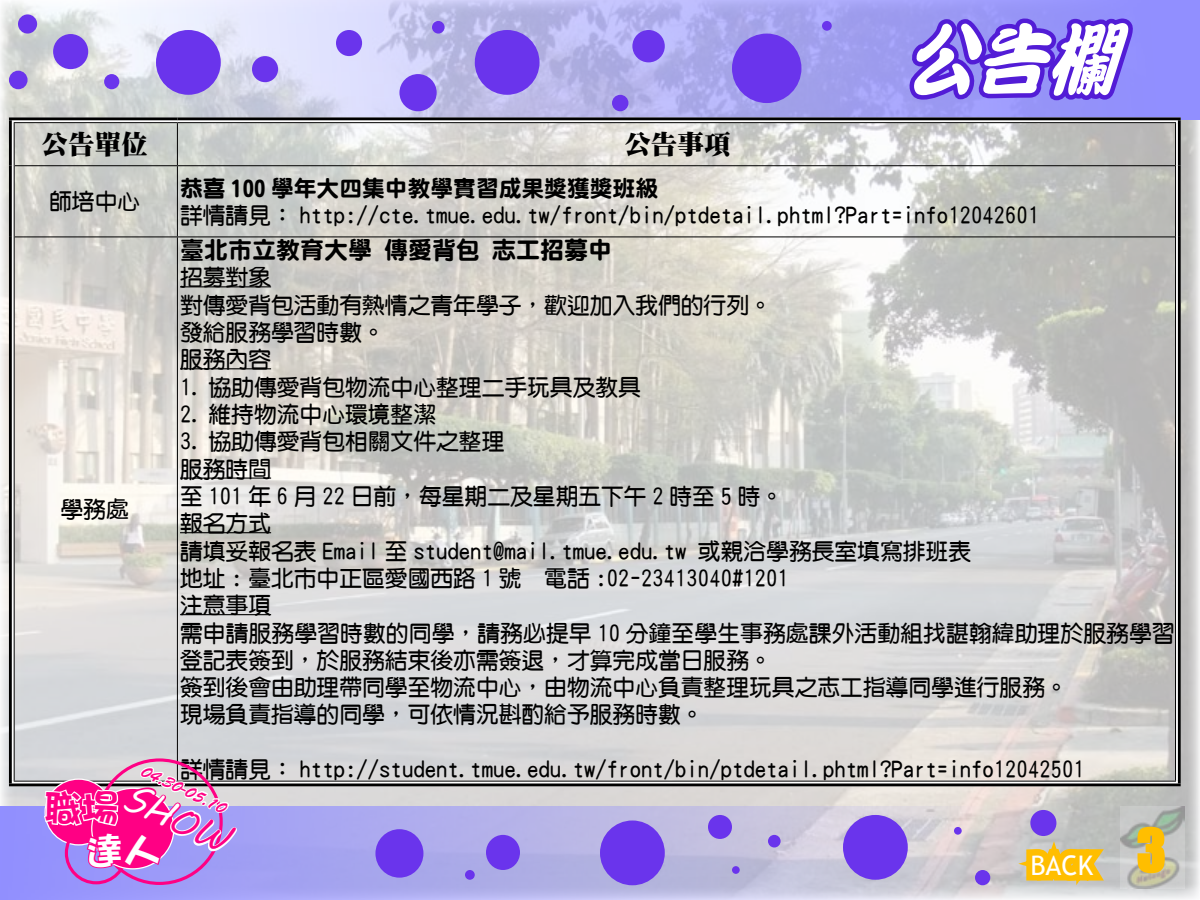
<style>
.page{position:relative;width:1200px;height:900px;background:#fff}
.page>*{position:absolute;margin:0;border:0;box-sizing:border-box;transform-origin:0 0}
.t1{font:italic 80.1px "DF Kan Ting Liu W9 WIN BF";color:#fff;scale:.88 1}
.t2{font:37.65px "MV Boli";color:#fff}
.t3{font:37.65px "DF Hai Bao W9 HKP BF";color:#ff0084}
.t4{font:37.65px "DF Hai Bao W9 HKP BF";color:#fff}
.t5{font:27px "Trebuchet MS";color:#fff}
.t6{font:26.55px "DF Ming W12 WIN BF";color:#000}
.t7{font:24px "DFN Yuan W9 WIN BF";color:#000}
.t8{font:22.8px/27.3px "DF Yuan W7 WIN BF";color:#000}
.t9{font:22.8px "DFN Yuan W9 WIN BF";color:#000}
.t10{font:16.95px "Brush Script Std";color:#ff0084}
.s1{color:#ff0084}
.s2{font-family:"Impact";font-size:54px;color:#ffbe00}
</style>
<div class="page">
<img style="left:0;top:119px;width:1200px;height:688px">
<svg style="left:0;top:0;width:1200px;height:119px;background:#c1c1ee"></svg>
<svg style="left:902px;top:1px;width:238px;height:141px;background:#816ae2"></svg>
<svg style="left:0;top:807px;width:1200px;height:93px;background:#b8b5e6"></svg>
<img style="left:1120px;top:807px;width:65px;height:81px">
<svg style="left:1136px;top:826px;width:30px;height:49px"></svg>
<svg style="left:988px;top:822px;width:127px;height:78px;background:#d9c99c"></svg>
<div style="left:486px;top:835px;width:34px;height:35px;background:#6a34ec;border-radius:50%"></div>
<div style="left:600px;top:821px;width:65px;height:64px;background:#6a34ec;border-radius:50%"></div>
<div style="left:768px;top:835px;width:13px;height:13px;background:#6a34ec;border-radius:50%"></div>
<div style="left:708px;top:815px;width:24px;height:24px;background:#6a34ec;border-radius:50%"></div>
<div style="left:732px;top:866px;width:8px;height:8px;background:#6a34ec;border-radius:50%"></div>
<div style="left:843px;top:815px;width:65px;height:65px;background:#6a34ec;border-radius:50%"></div>
<div style="left:954px;top:827px;width:8px;height:8px;background:#6a34ec;border-radius:50%"></div>
<div style="left:1030px;top:810px;width:26px;height:26px;background:#6a34ec;border-radius:50%"></div>
<div style="left:975px;top:870px;width:15px;height:15px;background:#6a34ec;border-radius:50%"></div>
<div style="left:375px;top:829px;width:48px;height:49px;background:#6a34ec;border-radius:50%"></div>
<div style="left:465px;top:870px;width:10px;height:10px;background:#6a34ec;border-radius:50%"></div>
<div style="left:53px;top:34px;width:35px;height:35px;background:#6a34ec;border-radius:50%"></div>
<div style="left:156px;top:30px;width:65px;height:65px;background:#6a34ec;border-radius:50%"></div>
<div style="left:336px;top:30px;width:26px;height:26px;background:#6a34ec;border-radius:50%"></div>
<div style="left:252px;top:56px;width:26px;height:26px;background:#6a34ec;border-radius:50%"></div>
<div style="left:475px;top:30px;width:65px;height:65px;background:#6a34ec;border-radius:50%"></div>
<div style="left:432px;top:21px;width:13px;height:13px;background:#6a34ec;border-radius:50%"></div>
<div style="left:632px;top:30px;width:33px;height:32px;background:#6a34ec;border-radius:50%"></div>
<div style="left:399px;top:74px;width:38px;height:37px;background:#6a34ec;border-radius:50%"></div>
<div style="left:612px;top:95px;width:16px;height:16px;background:#6a34ec;border-radius:50%"></div>
<div style="left:732px;top:34px;width:69px;height:69px;background:#6a34ec;border-radius:50%"></div>
<div style="left:822px;top:21px;width:10px;height:10px;background:#6a34ec;border-radius:50%"></div>
<div style="left:18px;top:14px;width:19px;height:20px;background:#6a34ec;border-radius:50%"></div>
<div style="left:104px;top:74px;width:15px;height:15px;background:#6a34ec;border-radius:50%"></div>
<div style="left:9px;top:71px;width:19px;height:18px;background:#6a34ec;border-radius:50%"></div>
<svg style="left:12px;top:120px;width:165px;height:3px"></svg>
<svg style="left:12px;top:123px;width:2px;height:43px"></svg>
<svg style="left:177px;top:120px;width:1001px;height:3px"></svg>
<svg style="left:12px;top:166px;width:2px;height:71px"></svg>
<svg style="left:12px;top:237px;width:2px;height:544px"></svg>
<div style="left:1175px;top:123px;width:6px;height:43px;background:#eee"></div>
<div style="left:1175px;top:166px;width:6px;height:71px;background:#eee"></div>
<div style="left:1175px;top:237px;width:6px;height:544px;background:#eee"></div>
<svg style="left:12px;top:781px;width:30px;height:3px"></svg>
<svg style="left:239px;top:781px;width:939px;height:3px"></svg>
<hr style="left:9px;top:117px;width:168px;height:3px;background:#000">
<hr style="left:14px;top:122px;width:163px;height:1px;background:#000">
<hr style="left:9px;top:120px;width:3px;height:46px;background:#000">
<hr style="left:14px;top:123px;width:1px;height:43px;background:#000">
<hr style="left:177px;top:117px;width:1004px;height:3px;background:#000">
<hr style="left:177px;top:122px;width:999px;height:1px;background:#000">
<hr style="left:9px;top:166px;width:3px;height:71px;background:#000">
<hr style="left:14px;top:166px;width:1px;height:71px;background:#000">
<hr style="left:9px;top:237px;width:3px;height:547px;background:#000">
<hr style="left:14px;top:237px;width:1px;height:544px;background:#000">
<hr style="left:177px;top:123px;width:1px;height:42px;background:#000">
<hr style="left:15px;top:165px;width:162px;height:1px;background:#000">
<hr style="left:177px;top:165px;width:998px;height:1px;background:#000">
<hr style="left:177px;top:166px;width:1px;height:70px;background:#000">
<hr style="left:15px;top:236px;width:162px;height:1px;background:#000">
<hr style="left:177px;top:236px;width:998px;height:1px;background:#000">
<hr style="left:177px;top:237px;width:1px;height:544px;background:#000">
<hr style="left:1175px;top:123px;width:1px;height:43px;background:#000">
<hr style="left:1178px;top:120px;width:3px;height:46px;background:#000">
<hr style="left:1175px;top:166px;width:1px;height:71px;background:#000">
<hr style="left:1178px;top:166px;width:3px;height:71px;background:#000">
<hr style="left:1175px;top:237px;width:1px;height:544px;background:#000">
<hr style="left:1178px;top:237px;width:3px;height:547px;background:#000">
<hr style="left:14px;top:781px;width:163px;height:1px;background:#000">
<hr style="left:9px;top:784px;width:168px;height:2px;background:#000">
<hr style="left:177px;top:781px;width:999px;height:1px;background:#000">
<hr style="left:177px;top:784px;width:1004px;height:2px;background:#000">
<hr style="left:180px;top:286px;width:91px;height:1px;background:#000">
<hr style="left:180px;top:368px;width:91px;height:1px;background:#000">
<hr style="left:180px;top:478px;width:91px;height:1px;background:#000">
<hr style="left:180px;top:532px;width:91px;height:1px;background:#000">
<hr style="left:180px;top:614px;width:91px;height:1px;background:#000">
<div style="left:65px;top:822px;width:62px;height:62px;border:3px solid #ff0084;border-radius:50%"></div>
<svg style="left:42px;top:765px;width:197px;height:104px;background:#d97ec4"></svg>
<h1 class="t1" style="left:904px;top:19px;width:271px">公告欄</h1>
<p class="t6" style="left:42px;top:131px;width:108px">公告單位</p>
<p class="t6" style="left:624px;top:131px;width:108px">公告事項</p>
<p class="t8" style="left:49px;top:188px;width:93px">師培中心</p>
<p class="t9" style="left:180px;top:176px;width:480px">恭喜 100 學年大四集中教學實習成果獎獲獎班級</p>
<p class="t8" style="left:180px;top:201px;width:861px">詳情請見： http://cte.tmue.edu.tw/front/bin/ptdetail.phtml?Part=info12042601</p>
<p class="t7" style="left:180px;top:237px;width:433px">臺北市立教育大學 傳愛背包 志工招募中</p>
<p class="t8" style="left:180px;top:264px;width:593px">招募對象<br>對傳愛背包活動有熱情之青年學子，歡迎加入我們的行列。發給服務學習時數。<br>服務內容</p>
<p class="t8" style="left:180px;top:373px;width:462px">1. 協助傳愛背包物流中心整理二手玩具及教具</p>
<p class="t8" style="left:180px;top:400px;width:258px">2. 維持物流中心環境整潔</p>
<p class="t8" style="left:180px;top:428px;width:996px">3. 協助傳愛背包相關文件之整理<br>服務時間<br>至 101 年 6 月 22 日前，每星期二及星期五下午 2 時至 5 時。<br>報名方式<br>請填妥報名表 Email 至 student@mail.tmue.edu.tw 或親洽學務長室填寫排班表<br>地址 : 臺北市中正區愛國西路 1 號　電話 :02-23413040#1201<br>注意事項<br>需申請服務學習時數的同學，請務必提早 10 分鐘至學生事務處課外活動組找諶翰緯助理於服務學習登記表簽到，於服務結束後亦需簽退，才算完成當日服務。<br>簽到後會由助理帶同學至物流中心，由物流中心負責整理玩具之志工指導同學進行服務。<br>現場負責指導的同學，可依情況斟酌給予服務時數。</p>
<p class="t8" style="left:180px;top:756px;width:906px">詳情請見： http://student.tmue.edu.tw/front/bin/ptdetail.phtml?Part=info12042501</p>
<p class="t8" style="left:61px;top:495px;width:70px">學務處</p>
<p class="t10" style="left:146px;top:761px;width:94px;rotate:25deg">04.30-05.10</p>
<h2 class="t2" style="left:137px;top:772px;width:113px;rotate:25deg">SH<span class="s1">OW</span></h2>
<h2 class="t3" style="left:44px;top:789px;width:77px">職場</h2>
<h2 class="t4" style="left:86px;top:832px;width:77px">達人</h2>
<p class="t5" style="left:1030px;top:849px;width:137px">BACK <span class="s2">3</span></p>
</div>
